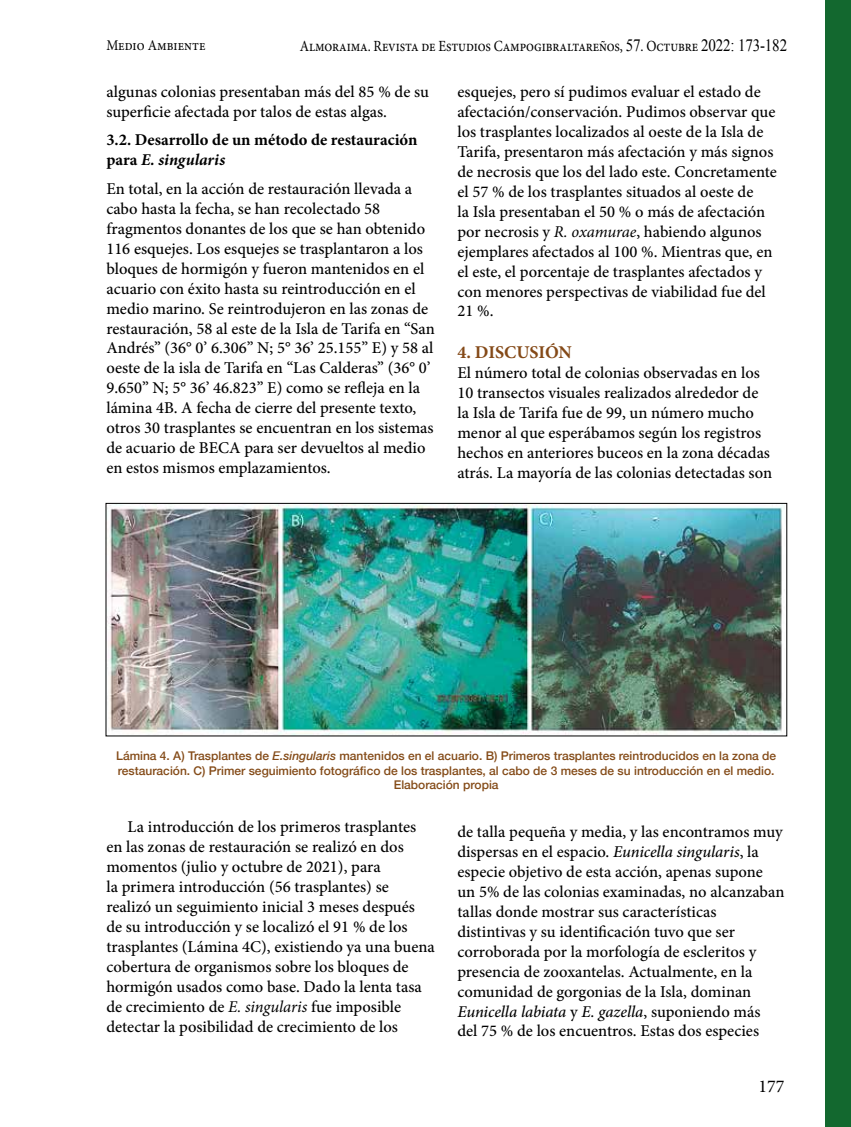
<style>
.page{position:relative;width:851px;height:1127px;background:#fff}
.page>*{position:absolute;margin:0;border:0;box-sizing:border-box;transform-origin:0 0}
.t1{font:700 18px "Minion Pro";letter-spacing:-.005em;color:#844917}
.t2{font:18px "Minion Pro";color:#000}
.t3{font:500 16.5px/20px "Minion Pro";color:#000}
.t4{font:700 16.5px/20px "Minion Pro";color:#000}
.t5{font:15.6px "Minion Pro";letter-spacing:-.01em;color:#000;scale:.87 1}
.t6{font:14.85px "Minion Pro";color:#000;scale:.91 1}
.t7{font:500 12px/14.4px "Helvetica Neue";color:#844b18;text-align:center}
.s1{font-family:"Times New Roman";font-size:17.25px}
.s2{font-style:italic}
.s3{font-weight:400;font-style:italic}
</style>
<div class="page">
<div style="left:825px;top:0;width:25px;height:1127px;background:#13682f"></div>
<img style="left:108px;top:505px;width:675px;height:229px">
<div style="left:106px;top:503px;width:681px;height:233px;border:1px solid #000"></div>
<p class="t6" style="left:106px;top:36px;width:110px">Medio Ambiente</p>
<p class="t5" style="left:300px;top:35px;width:561px">Almoraima. Revista de Estudios Campogibraltareños, <span class="s1">57</span>. Octubre <span class="s1">2022: 173-182</span></p>
<p class="t3" style="left:106px;top:82px;width:324px">algunas colonias presentaban más del 85 % de su superficie afectada por talos de estas algas.</p>
<p class="t4" style="left:106px;top:130px;width:312px">3.2. Desarrollo de un método de restauración para <span class="s2">E. singularis</span></p>
<p class="t3" style="left:106px;top:179px;width:330px">En total, en la acción de restauración llevada a cabo hasta la fecha, se han recolectado 58 fragmentos donantes de los que se han obtenido 116 esquejes. Los esquejes se trasplantaron a los bloques de hormigón y fueron mantenidos en el acuario con éxito hasta su reintroducción en el medio marino. Se reintrodujeron en las zonas de restauración, 58 al este de la Isla de Tarifa en “San Andrés” (36° 0’ 6.306” N; 5° 36’ 25.155” E) y 58 al oeste de la isla de Tarifa en “Las Calderas” (36° 0’ 9.650” N; 5° 36’ 46.823” E) como se refleja en la lámina 4B. A fecha de cierre del presente texto, otros 30 trasplantes se encuentran en los sistemas de acuario de BECA para ser devueltos al medio en estos mismos emplazamientos.</p>
<p class="t3" style="left:457px;top:82px;width:321px">esquejes, pero sí pudimos evaluar el estado de afectación/conservación. Pudimos observar que los trasplantes localizados al oeste de la Isla de Tarifa, presentaron más afectación y más signos de necrosis que los del lado este. Concretamente el 57 % de los trasplantes situados al oeste de<br>la Isla presentaban el 50 % o más de afectación por necrosis y <span class="s3">R. oxamurae</span>, habiendo algunos ejemplares afectados al 100 %. Mientras que, en el este, el porcentaje de trasplantes afectados y con menores perspectivas de viabilidad fue del 21 %.</p>
<p class="t1" style="left:457px;top:340px;width:116px">4. DISCUSIÓN</p>
<p class="t3" style="left:457px;top:363px;width:316px">El número total de colonias observadas en los 10 transectos visuales realizados alrededor de la Isla de Tarifa fue de 99, un número mucho menor al que esperábamos según los registros hechos en anteriores buceos en la zona décadas atrás. La mayoría de las colonias detectadas son</p>
<p class="t7" style="left:116px;top:748px;width:661px">Lámina 4. A) Trasplantes de <span class="s2">E.singularis</span> mantenidos en el acuario. B) Primeros trasplantes reintroducidos en la zona de restauración. C) Primer seguimiento fotográfico de los trasplantes, al cabo de 3 meses de su introducción en el medio.<br>Elaboración propia</p>
<p class="t3" style="left:106px;top:817px;width:330px;text-indent:21px">La introducción de los primeros trasplantes en las zonas de restauración se realizó en dos momentos (julio y octubre de 2021), para<br>la primera introducción (56 trasplantes) se realizó un seguimiento inicial 3 meses después de su introducción y se localizó el 91 % de los trasplantes (Lámina 4C), existiendo ya una buena cobertura de organismos sobre los bloques de hormigón usados como base. Dado la lenta tasa de crecimiento de <span class="s3">E. singularis</span> fue imposible detectar la posibilidad de crecimiento de los</p>
<p class="t3" style="left:457px;top:822px;width:328px">de talla pequeña y media, y las encontramos muy dispersas en el espacio. <span class="s2">Eunicella singularis</span>, la especie objetivo de esta acción, apenas supone un 5% de las colonias examinadas, no alcanzaban tallas donde mostrar sus características distintivas y su identificación tuvo que ser corroborada por la morfología de escleritos y presencia de zooxantelas. Actualmente, en la comunidad de gorgonias de la Isla, dominan <span class="s2">Eunicella labiata</span> y <span class="s2">E. gazella</span>, suponiendo más del 75 % de los encuentros. Estas dos especies</p>
<p class="t2" style="left:758px;top:1074px;width:27px">177</p>
</div>
